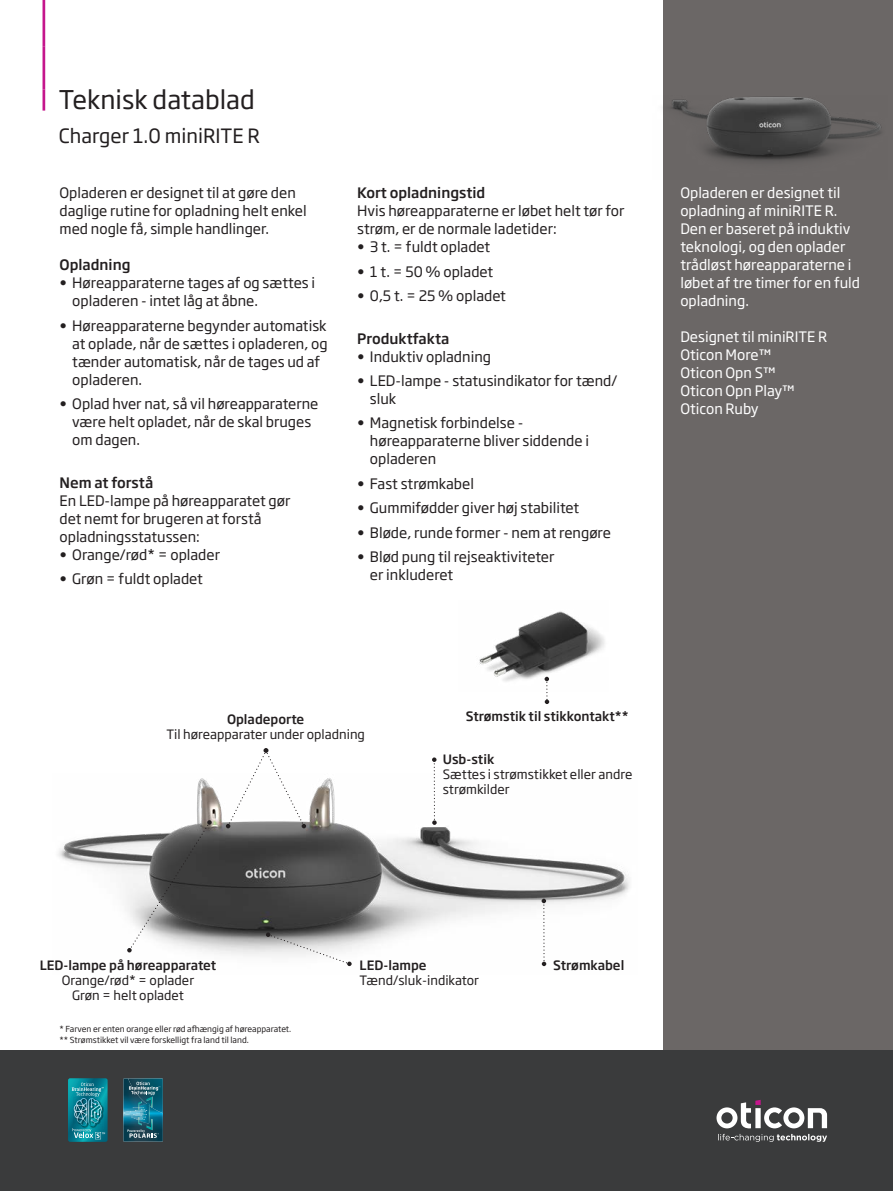
<style>
.page{position:relative;width:893px;height:1191px;background:#fff}
.page>*{position:absolute;margin:0;border:0;box-sizing:border-box;transform-origin:0 0}
.t1{font:25.5px "Soho Gothic Pro";color:#231f20}
.t2{font:19.5px "Soho Gothic Pro";color:#231f20}
.t3{font:14.25px/18px "Soho Gothic Pro";color:#231f20}
.t4{font:14.25px/18px "Soho Gothic Pro";color:#fff}
.t5{font:500 14.25px "Soho Gothic Pro";color:#231f20}
.t6{font:12.75px/15px "Soho Gothic Pro";color:#231f20;text-align:center}
.t7{font:500 12.75px "Soho Gothic Pro";color:#231f20}
.t8{font:8.25px/10.5px "Soho Gothic Pro";color:#231f20}
</style>
<div class="page">
<div style="left:663px;top:0;width:230px;height:1191px;background:#6b6766"></div>
<div style="left:0;top:1050px;width:893px;height:141px;background:#3a3b3c"></div>
<svg style="left:716px;top:1099px;width:111px;height:42px"></svg>
<img style="left:58px;top:778px;width:572px;height:189px">
<img style="left:479px;top:611px;width:126px;height:71px">
<svg style="left:542px;top:898px;width:4px;height:68px"></svg>
<svg style="left:432px;top:757px;width:5px;height:68px"></svg>
<svg style="left:545px;top:677px;width:4px;height:27px"></svg>
<svg style="left:266px;top:932px;width:86px;height:34px"></svg>
<svg style="left:226px;top:748px;width:80px;height:80px"></svg>
<svg style="left:127px;top:820px;width:85px;height:132px"></svg>
<hr style="left:43px;top:0;width:2px;height:47px;background:#c5168c">
<hr style="left:43px;top:47px;width:2px;height:42px;background:#c5168c">
<hr style="left:43px;top:89px;width:2px;height:22px;background:#c5168c">
<svg style="left:68px;top:1078px;width:40px;height:63px;background:#218b9b"></svg>
<img style="left:123px;top:1078px;width:40px;height:63px">
<img style="left:124px;top:1110px;width:3px;height:5px">
<img style="left:128px;top:1078px;width:35px;height:35px">
<svg style="left:127px;top:1081px;width:33px;height:56px;background:#2d7386"></svg>
<img style="left:671px;top:96px;width:211px;height:66px">
<h1 class="t1" style="left:59px;top:80px;width:197px">Teknisk datablad</h1>
<h2 class="t2" style="left:59px;top:121px;width:202px">Charger 1.0 miniRITE R</h2>
<p class="t3" style="left:60px;top:183px;width:249px">Opladeren er designet til at gøre den daglige rutine for opladning helt enkel med nogle få, simple handlinger.</p>
<p class="t5" style="left:60px;top:254px;width:72px">Opladning</p>
<p class="t3" style="left:72px;top:273px;width:244px;text-indent:-13px">• Høreapparaterne tages af og sættes i opladeren - intet låg at åbne.</p>
<p class="t3" style="left:72px;top:316px;width:257px;text-indent:-13px">• Høreapparaterne begynder automatisk at oplade, når de sættes i opladeren, og tænder automatisk, når de tages ud af opladeren.</p>
<p class="t3" style="left:72px;top:394px;width:248px;text-indent:-13px">• Oplad hver nat, så vil høreapparaterne være helt opladet, når de skal bruges om dagen.</p>
<p class="t5" style="left:60px;top:471px;width:95px">Nem at forstå</p>
<p class="t3" style="left:60px;top:490px;width:232px">En LED-lampe på høreapparatet gør det nemt for brugeren at forstå opladningsstatussen:</p>
<p class="t3" style="left:60px;top:544px;width:162px">• Orange/rød* = oplader</p>
<p class="t3" style="left:60px;top:569px;width:145px">• Grøn = fuldt opladet</p>
<p class="t5" style="left:357px;top:182px;width:130px">Kort opladningstid</p>
<p class="t3" style="left:357px;top:201px;width:269px">Hvis høreapparaterne er løbet helt tør for strøm, er de normale ladetider:</p>
<p class="t3" style="left:357px;top:237px;width:135px">• 3 t. = fuldt opladet</p>
<p class="t3" style="left:357px;top:262px;width:138px">• 1 t. = 50 % opladet</p>
<p class="t3" style="left:357px;top:286px;width:150px">• 0,5 t. = 25 % opladet</p>
<p class="t5" style="left:357px;top:327px;width:94px">Produktfakta</p>
<p class="t3" style="left:357px;top:346px;width:135px">• Induktiv opladning</p>
<p class="t3" style="left:370px;top:371px;width:249px;text-indent:-13px">• LED-lampe - statusindikator for tænd/ sluk</p>
<p class="t3" style="left:370px;top:413px;width:221px;text-indent:-13px">• Magnetisk forbindelse - høreapparaterne bliver siddende i opladeren</p>
<p class="t3" style="left:357px;top:474px;width:118px">• Fast strømkabel</p>
<p class="t3" style="left:357px;top:498px;width:224px">• Gummifødder giver høj stabilitet</p>
<p class="t3" style="left:357px;top:522px;width:255px">• Bløde, runde former - nem at rengøre</p>
<p class="t3" style="left:370px;top:547px;width:186px;text-indent:-13px">• Blød pung til rejseaktiviteter er inkluderet</p>
<p class="t4" style="left:680px;top:183px;width:181px">Opladeren er designet til opladning af miniRITE R.<br>Den er baseret på induktiv teknologi, og den oplader trådløst høreapparaterne i løbet af tre timer for en fuld opladning.</p>
<p class="t4" style="left:680px;top:327px;width:148px">Designet til miniRITE R<br>Oticon More™<br>Oticon Opn S™<br>Oticon Opn Play™<br>Oticon Ruby</p>
<p class="t7" style="left:227px;top:709px;width:79px">Opladeporte</p>
<p class="t6" style="left:166px;top:726px;width:200px">Til høreapparater under opladning</p>
<p class="t7" style="left:466px;top:706px;width:165px">Strømstik til stikkontakt**</p>
<p class="t7" style="left:443px;top:749px;width:53px">Usb-stik</p>
<p class="t6" style="left:443px;top:765px;width:191px;text-align:left">Sættes i strømstikket eller andre strømkilder</p>
<p class="t7" style="left:40px;top:955px;width:178px">LED-lampe på høreapparatet</p>
<p class="t6" style="left:62px;top:971px;width:134px">Orange/rød* = oplader<br>Grøn = helt opladet</p>
<p class="t8" style="left:60px;top:1023px;width:233px">* Farven er enten orange eller rød afhængig af høreapparatet. ** Strømstikket vil være forskelligt fra land til land.</p>
<p class="t7" style="left:360px;top:955px;width:68px">LED-lampe</p>
<p class="t6" style="left:360px;top:971px;width:121px">Tænd/sluk-indikator</p>
<p class="t7" style="left:553px;top:955px;width:73px">Strømkabel</p>
</div>
